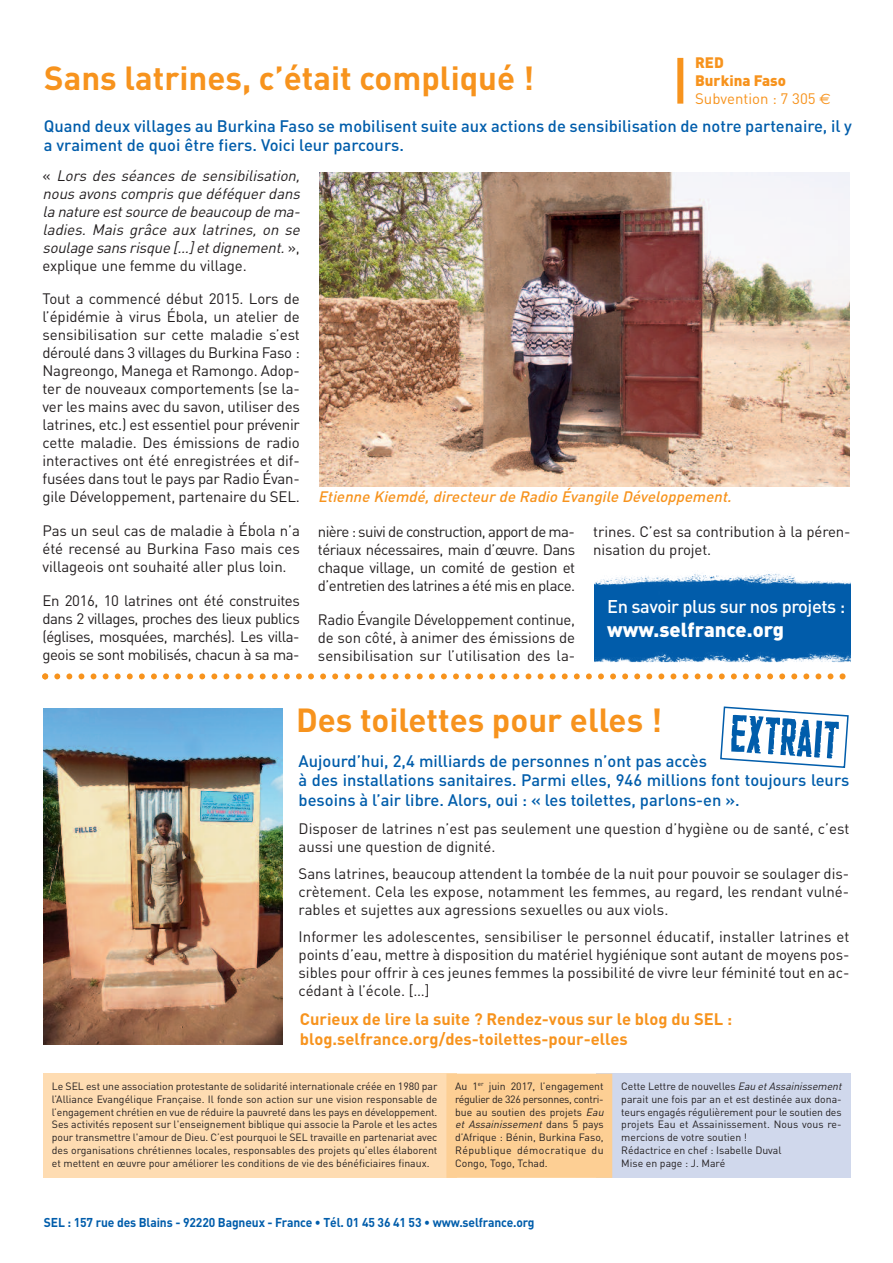
<style>
.page{position:relative;width:893px;height:1263px;background:#fff}
.page>*{position:absolute;margin:0;border:0;box-sizing:border-box;transform-origin:0 0}
.t1{font:48px "G.I.Incognito Condensed";color:#015dab}
.t2{font:700 33px "DIN";color:#f7931d}
.t3{font:900 20.1px "DIN";color:#fff}
.t4{font:500 18.3px "DIN";letter-spacing:-.025em;color:#fff}
.t5{font:500 16.5px/19.5px "DIN";color:#015dab}
.t6{font:700 16.5px/19.5px "DIN";color:#f7931d}
.t7{font:15px/18px "DIN";letter-spacing:-.005em;color:#231f20;text-align:justify}
.t8{font:italic 15px/18px "DIN";color:#231f20}
.t9{font:italic 500 15px "DIN";color:#f7931d}
.t10{font:15px/18px "DIN";color:#f7931d}
.t11{font:700 12.75px "DIN";letter-spacing:-.01em;color:#015dab;scale:.95 1}
.t12{font:10.5px/12.9px "DIN";color:#231f20}
.s1{font-weight:900}
.s2{font-family:"Euro Sans"}
.s3{font-style:normal}
.s4{font-style:italic}
</style>
<div class="page">
<div style="left:44px;top:1073px;width:413px;height:105px;background:#fedcb2"></div>
<div style="left:596px;top:1073px;width:255px;height:105px;background:#d0d8ec"></div>
<svg style="left:42px;top:673px;width:803px;height:6px"></svg>
<div style="left:677px;top:58px;width:6px;height:46px;background:#f7931d"></div>
<img style="left:320px;top:172px;width:529px;height:315px">
<div style="left:446px;top:1073px;width:166px;height:105px;background:#fdcf94"></div>
<img style="left:595px;top:573px;width:256px;height:90px">
<img style="left:44px;top:709px;width:238px;height:336px">
<svg style="left:720px;top:706px;width:129px;height:62px"></svg>
<p class="t10" style="left:695px;top:54px;width:137px"><span class="s1">RED<br>Burkina Faso<br></span>Subvention : 7 305 <span class="s2">€</span></p>
<p class="t5" style="left:44px;top:116px;width:810px">Quand deux villages au Burkina Faso se mobilisent suite aux actions de sensibilisation de notre partenaire, il y a vraiment de quoi être fiers. Voici leur parcours.</p>
<h2 class="t2" style="left:44px;top:59px;width:492px">Sans latrines, c’était compliqué !</h2>
<p class="t8" style="left:43px;top:167px;width:262px"><span class="s3">«</span> Lors des séances de sensibilisation, nous avons compris que déféquer dans la nature est source de beaucoup de ma&shy;ladies. Mais grâce aux latrines, on se soulage sans risque [...] et dignement. <span class="s3">» , explique une femme du village.</span></p>
<p class="t7" style="left:43px;top:290px;width:259px">Tout a commencé début 2015. Lors de l’épidémie à virus Ébola, un atelier de sensibilisation sur cette maladie s’est déroulé dans 3 villages du Burkina Faso :<br>Nagreongo, Manega et Ramongo. Adop&shy;ter de nouveaux comportements (se la&shy;ver les mains avec du savon, utiliser des latrines, etc.) est essentiel pour prévenir cette maladie. Des émissions de radio interactives ont été enregistrées et dif&shy;fusées dans tout le pays par Radio Évan&shy;gile Développement, partenaire du SEL.</p>
<p class="t7" style="left:43px;top:522px;width:259px">Pas un seul cas de maladie à Ébola n’a été recensé au Burkina Faso mais ces villageois ont souhaité aller plus loin.</p>
<p class="t7" style="left:43px;top:592px;width:259px">En 2016, 10 latrines ont été construites dans 2 villages, proches des lieux publics (églises, mosquées, marchés). Les villa&shy;geois se sont mobilisés, chacun à sa ma-</p>
<p class="t9" style="left:318px;top:488px;width:418px">Etienne Kiemdé, directeur de Radio Évangile Développement.</p>
<p class="t7" style="left:318px;top:523px;width:259px">nière : suivi de construction, apport de ma&shy;tériaux nécessaires, main d’œuvre. Dans chaque village, un comité de gestion et d’entretien des latrines a été mis en place.</p>
<p class="t7" style="left:318px;top:611px;width:259px">Radio Évangile Développement continue, de son côté, à animer des émissions de sensibilisation sur l’utilisation des la-</p>
<p class="t7" style="left:593px;top:523px;width:259px">trines. C’est sa contribution à la péren&shy;nisation du projet.</p>
<p class="t4" style="left:607px;top:596px;width:240px">En savoir plus sur nos projets :</p>
<h3 class="t3" style="left:607px;top:619px;width:178px">www.selfrance.org</h3>
<h2 class="t2" style="left:296px;top:702px;width:368px">Des toilettes pour elles !</h2>
<h1 class="t1" style="left:732px;top:706px;width:110px;rotate:4deg">Extrait</h1>
<p class="t5" style="left:299px;top:751px;width:552px">Aujourd’hui, 2,4 milliards de personnes n’ont pas accès<br>à des installations sanitaires. Parmi elles, 946 millions font toujours leurs besoins à l’air libre. Alors, oui : « les toilettes, parlons-en ».</p>
<p class="t7" style="left:299px;top:820px;width:552px">Disposer de latrines n’est pas seulement une question d’hygiène ou de santé, c’est aussi une question de dignité.</p>
<p class="t7" style="left:299px;top:865px;width:552px">Sans latrines, beaucoup attendent la tombée de la nuit pour pouvoir se soulager dis&shy;crètement. Cela les expose, notamment les femmes, au regard, les rendant vulné&shy;rables et sujettes aux agressions sexuelles ou aux viols.</p>
<p class="t7" style="left:299px;top:928px;width:552px">Informer les adolescentes, sensibiliser le personnel éducatif, installer latrines et points d’eau, mettre à disposition du matériel hygiénique sont autant de moyens pos&shy;sibles pour offrir à ces jeunes femmes la possibilité de vivre leur féminité tout en ac&shy;cédant à l’école. […]</p>
<p class="t6" style="left:300px;top:1010px;width:434px">Curieux de lire la suite ? Rendez-vous sur le blog du SEL : blog.selfrance.org/des-toilettes-pour-elles</p>
<p class="t12" style="left:52px;top:1080px;width:387px;text-align:justify">Le SEL est une association protestante de solidarité internationale créée en 1980 par l’Alliance Evangélique Française. Il fonde son action sur une vision responsable de l’engagement chrétien en vue de réduire la pauvreté dans les pays en développement.<br>Ses activités reposent sur l'enseignement biblique qui associe la Parole et les actes pour transmettre l'amour de Dieu. C’est pourquoi le SEL travaille en partenariat avec des organisations chrétiennes locales, responsables des projets qu’elles élaborent et mettent en œuvre pour améliorer les conditions de vie des bénéficiaires finaux.</p>
<p class="t12" style="left:455px;top:1080px;width:152px">Au 1<sup>er</sup> juin 2017, l’engagement régulier de 326 personnes, contri&shy;bue au soutien des projets <span class="s4">Eau et Assainissement</span> d a n s 5 p a ys d’Afrique : Bénin, Burkina Faso,<br>République démocratique du<br>Congo, Togo, Tchad.</p>
<p class="t12" style="left:621px;top:1080px;width:224px">Cette Lettre de nouvelles <span class="s4">EauetAssainissement </span>parait une fois par an et est destinée aux dona&shy;teurs engagés régulièrement pour le soutien des projets Eau et Assainissement. Nous vous re&shy;mercions de votre soutien !<br>Rédactrice en chef : Isabelle Duval<br>Mise en page : J. Maré</p>
<p class="t11" style="left:44px;top:1215px;width:518px">SEL : 157 rue des Blains - 92220 Bagneux - France • Tél. 01 45 36 41 53 • www.selfrance.org</p>
</div>
